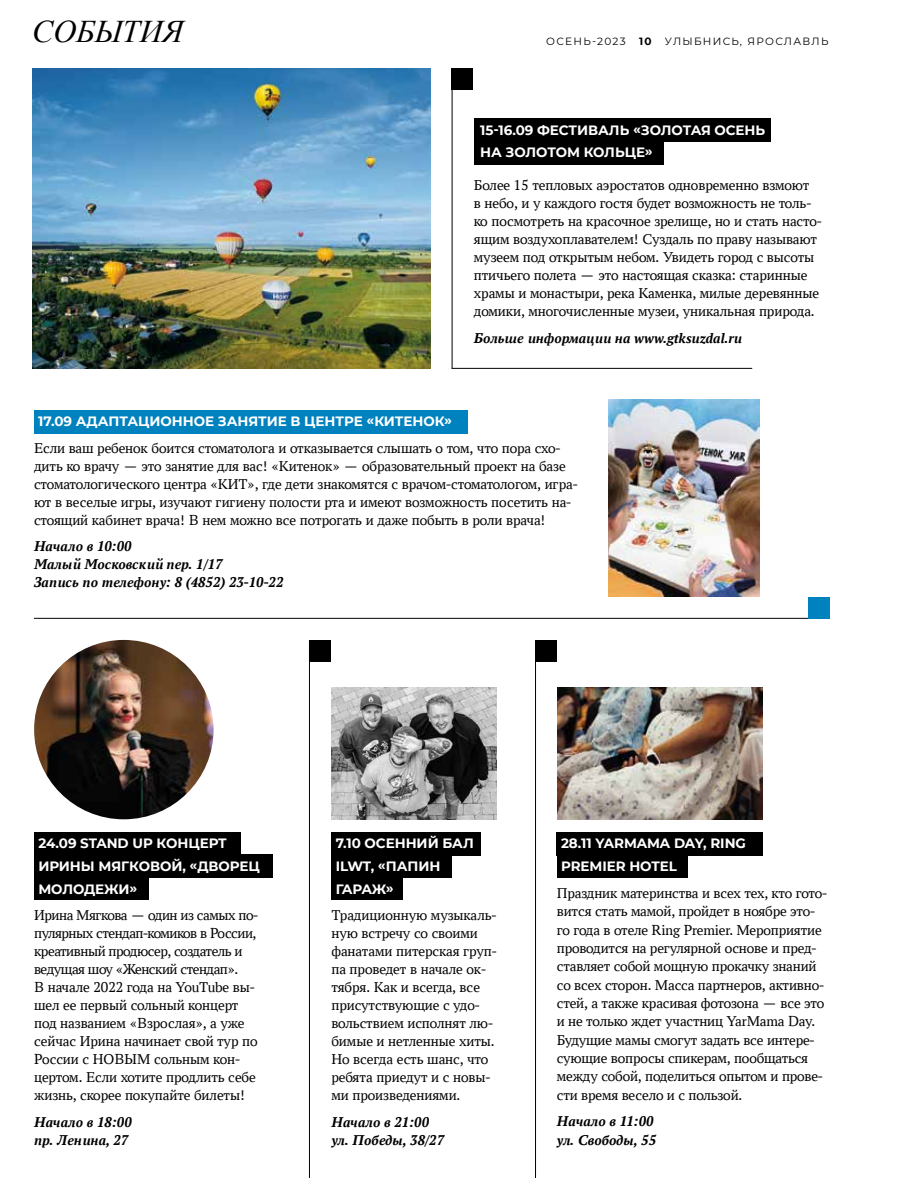
<style>
.page{position:relative;width:906px;height:1178px;background:#fff}
.page>*{position:absolute;margin:0;border:0;box-sizing:border-box;transform-origin:0 0}
.t1{font:italic 31.5px "Times New Roman";color:#000}
.t2{font:15px/18px "PT Astra Serif";letter-spacing:-.005em;color:#000}
.t3{font:italic 700 15px/18px "PT Astra Serif";letter-spacing:-.005em;color:#000}
.t4{font:700 13.5px/22.5px "Montserrat";letter-spacing:-.005em;color:#fff}
.t5{font:10.5px "Montserrat";letter-spacing:.12em;color:#000}
.t6{font:700 10.5px "Montserrat";color:#000}
</style>
<div class="page">
<div style="left:474px;top:118px;width:296px;height:24px;background:#000"></div>
<div style="left:34px;top:410px;width:434px;height:24px;background:#0082bf"></div>
<div style="left:331px;top:831px;width:149px;height:24px;background:#000"></div>
<div style="left:557px;top:831px;width:206px;height:24px;background:#000"></div>
<div style="left:34px;top:831px;width:206px;height:24px;background:#000"></div>
<div style="left:557px;top:854px;width:130px;height:24px;background:#000"></div>
<div style="left:331px;top:854px;width:120px;height:24px;background:#000"></div>
<div style="left:34px;top:854px;width:238px;height:24px;background:#000"></div>
<div style="left:331px;top:876px;width:72px;height:24px;background:#000"></div>
<div style="left:34px;top:876px;width:115px;height:24px;background:#000"></div>
<div style="left:474px;top:141px;width:189px;height:24px;background:#000"></div>
<img style="left:33px;top:68px;width:398px;height:300px">
<div style="left:452px;top:68px;width:21px;height:22px;background:#000"></div>
<div style="left:309px;top:640px;width:21px;height:21px;background:#000"></div>
<div style="left:535px;top:640px;width:21px;height:21px;background:#000"></div>
<hr style="left:452px;top:68px;width:1px;height:301px;background:#000">
<hr style="left:309px;top:640px;width:1px;height:538px;background:#000">
<hr style="left:535px;top:640px;width:1px;height:538px;background:#000">
<hr style="left:34px;top:618px;width:795px;height:1px;background:#000">
<hr style="left:452px;top:368px;width:300px;height:1px;background:#000">
<img style="left:331px;top:688px;width:165px;height:131px">
<img style="left:557px;top:688px;width:205px;height:131px">
<img style="left:34px;top:640px;width:179px;height:179px;border-radius:90px">
<img style="left:608px;top:399px;width:151px;height:198px">
<div style="left:808px;top:597px;width:21px;height:22px;background:#0082bf"></div>
<h1 class="t1" style="left:32px;top:10px;width:152px">СОБЫТИЯ</h1>
<p class="t5" style="left:546px;top:34px;width:81px">ОСЕНЬ-2023</p>
<p class="t6" style="left:639px;top:34px;width:14px">10</p>
<p class="t5" style="left:665px;top:34px;width:165px">УЛЫБНИСЬ, ЯРОСЛАВЛЬ</p>
<p class="t4" style="left:480px;top:118px;width:287px">15-16.09 ФЕСТИВАЛЬ «ЗОЛОТАЯ ОСЕНЬ<br>НА ЗОЛОТОМ КОЛЬЦЕ»</p>
<p class="t2" style="left:474px;top:176px;width:349px">Более 15 тепловых аэростатов одновременно взмоют<br>в небо, и у каждого гостя будет возможность не толь&shy;ко посмотреть на красочное зрелище, но и стать насто&shy;ящим воздухоплавателем! Суздаль по праву называют музеем под открытым небом. Увидеть город с высоты птичьего полета — это настоящая сказка: старинные храмы и монастыри, река Каменка, милые деревянные домики, многочисленные музеи, уникальная природа.</p>
<p class="t3" style="left:474px;top:329px;width:270px">Больше информации на www.gtksuzdal.ru</p>
<p class="t4" style="left:38px;top:410px;width:415px">17.09 АДАПТАЦИОННОЕ ЗАНЯТИЕ В ЦЕНТРЕ «КИТЕНОК»</p>
<p class="t2" style="left:34px;top:439px;width:545px">Если ваш ребенок боится стоматолога и отказывается слышать о том, что пора схо&shy;дить ко врачу — это занятие для вас! «Китенок» — образовательный проект на базе стоматологического центра «КИТ», где дети знакомятся с врачом-стоматологом, игра&shy;ют в веселые игры, изучают гигиену полости рта и имеют возможность посетить на&shy;стоящий кабинет врача! В нем можно все потрогать и даже побыть в роли врача!</p>
<p class="t3" style="left:34px;top:537px;width:251px">Начало в 10:00<br>Малый Московский пер. 1/17<br>Запись по телефону: 8 (4852) 23-10-22</p>
<p class="t4" style="left:38px;top:832px;width:223px">24.09 STAND UP КОНЦЕРТ<br>ИРИНЫ МЯГКОВОЙ, «ДВОРЕЦ<br>МОЛОДЕЖИ»</p>
<p class="t2" style="left:34px;top:906px;width:225px">Ирина Мягкова — один из самых по&shy;пулярных стендап-комиков в России, креативный продюсер, создатель и ведущая шоу «Женский стендап».<br>В начале 2022 года на YouTube вы&shy;шел ее первый сольный концерт под названием «Взрослая», а уже сейчас Ирина начинает свой тур по<br>России с НОВЫМ сольным кон&shy;цертом. Если хотите продлить себе жизнь, скорее покупайте билеты!</p>
<p class="t3" style="left:34px;top:1112px;width:99px">Начало в 18:00 пр. Ленина, 27</p>
<p class="t4" style="left:336px;top:832px;width:140px">7.10 ОСЕННИЙ БАЛ<br>ILWT, «ПАПИН<br>ГАРАЖ»</p>
<p class="t2" style="left:331px;top:906px;width:167px">Традиционную музыкаль&shy;ную встречу со своими фанатами питерская груп&shy;па проведет в начале ок&shy;тября. Как и всегда, все присутствующие с удо&shy;вольствием исполнят лю&shy;бимые и нетленные хиты.<br>Но всегда есть шанс, что ребята приедут и с новы&shy;ми произведениями.</p>
<p class="t3" style="left:331px;top:1112px;width:114px">Начало в 21:00 ул. Победы, 38/27</p>
<p class="t4" style="left:561px;top:831px;width:186px">28.11 YARMAMA DAY, RING<br>PREMIER HOTEL</p>
<p class="t2" style="left:557px;top:884px;width:272px">Праздник материнства и всех тех, кто гото&shy;вится стать мамой, пройдет в ноябре это&shy;го года в отеле Ring Premier. Мероприятие проводится на регулярной основе и пред&shy;ставляет собой мощную прокачку знаний со всех сторон. Масса партнеров, активно&shy;стей, а также красивая фотозона — все это и не только ждет участниц YarMama Day.<br>Будущие мамы смогут задать все интере&shy;сующие вопросы спикерам, пообщаться между собой, поделиться опытом и прове&shy;сти время весело и с пользой.</p>
<p class="t3" style="left:557px;top:1112px;width:101px">Начало в 11:00 ул. Свободы, 55</p>
</div>
